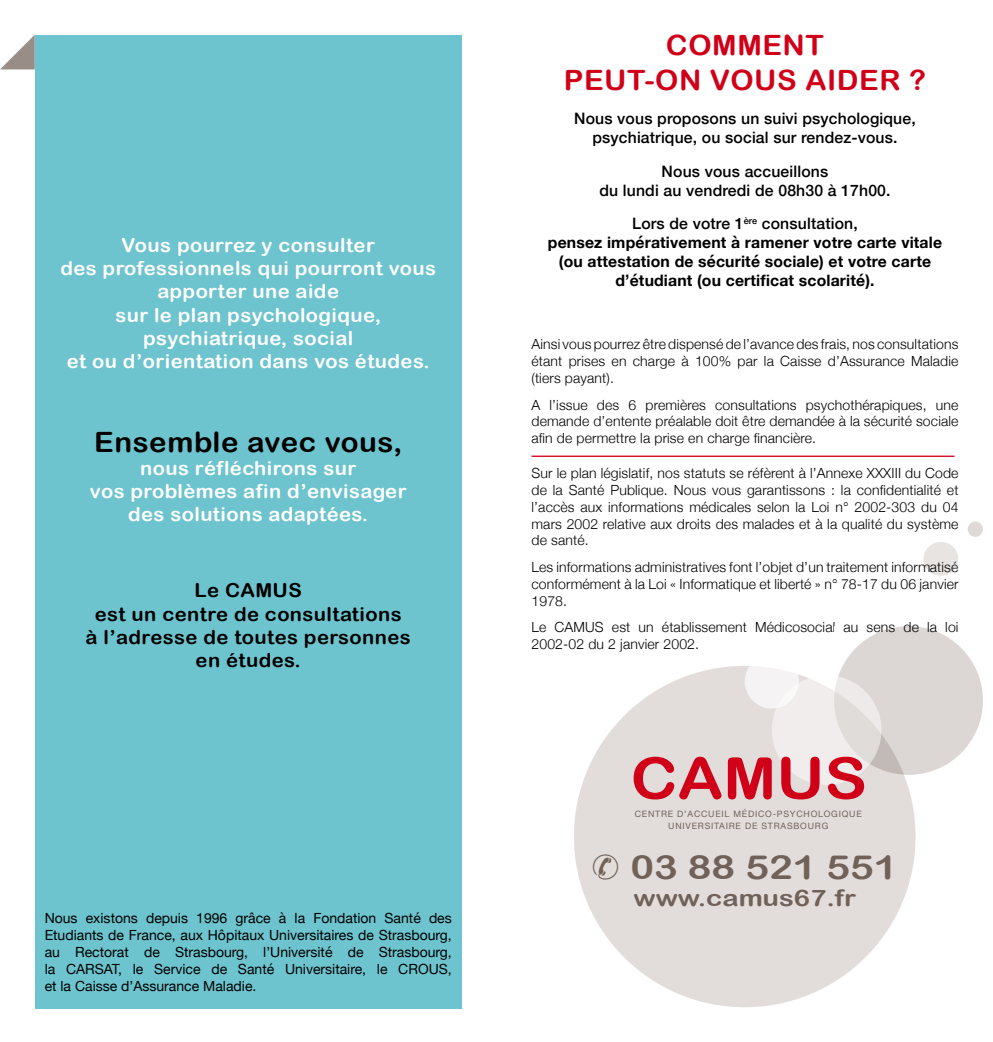
<style>
.page{position:relative;width:993px;height:1042px;background:#fff}
.page>*{position:absolute;margin:0;border:0;box-sizing:border-box;transform-origin:0 0}
.t1{font:57.75px "Arial Rounded MT Bold";color:#d10019;scale:1.1 1}
.t2{font:33.25px "Arial Rounded MT Bold";color:#706259;scale:1.2 1}
.t3{font:28px/35px "Arial Rounded MT Bold";letter-spacing:.02em;color:#d10019;text-align:center;scale:1.05 1}
.t4{font:28px "Arial Rounded MT Bold";letter-spacing:.02em;color:#000;scale:1.05 1}
.t5{font:22.75px "Arial Rounded MT Bold";color:#706259;scale:1.2 1}
.t6{font:19.25px/23.1px "Arial Rounded MT Bold";letter-spacing:.02em;color:#fff;text-align:center;scale:1.05 1}
.t7{font:19.25px/23.1px "Arial Rounded MT Bold";letter-spacing:.02em;color:#000;text-align:center;scale:1.05 1}
.t8{font:700 15.75px/18.9px "Helvetica Neue";letter-spacing:.01em;color:#000;text-align:center}
.t9{font:500 15.75px/18.9px "Helvetica Neue";letter-spacing:.01em;color:#000;text-align:center}
.t10{font:300 14px/16.8px "Helvetica Neue";letter-spacing:.01em;color:#000;text-align:justify}
.t11{font:14px/16.8px "Helvetica Neue";color:#000;text-align:justify}
.t12{font:8.75px/12.1px "Helvetica Neue";letter-spacing:.09em;color:#706259;text-align:center}
.s1{font-weight:500}
</style>
<div class="page">
<div style="left:573px;top:666px;width:342px;height:341px;background:#e2dddb;border-radius:50%"></div>
<svg style="left:0;top:35px;width:35px;height:34px"></svg>
<div style="left:35px;top:35px;width:426px;height:973px;background:#6dc4ce"></div>
<div style="left:833px;top:626px;width:149px;height:149px;background:#dcd7d4;border-radius:50%"></div>
<div style="left:771px;top:675px;width:110px;height:110px;background:linear-gradient(to right,#f3f1f0,#e6e3e1);border-radius:50%"></div>
<div style="left:744px;top:654px;width:54px;height:54px;background:#f5f3f3;border-radius:50%"></div>
<div style="left:923px;top:542px;width:34px;height:34px;background:#e8e4e2;border-radius:50%"></div>
<div style="left:967px;top:521px;width:15px;height:16px;background:#dfdad7;border-radius:50%"></div>
<hr style="left:531px;top:455px;width:423px;height:2px;background:#d10019">
<h3 class="t6" style="left:60px;top:234px;width:359px">Vous pourrez y consulter<br>des professionnels qui pourront vous apporter une aide<br>sur le plan psychologique, psychiatrique, social<br>et ou d’orientation dans vos études.</h3>
<h3 class="t4" style="left:94px;top:426px;width:295px">Ensemble avec vous,</h3>
<h3 class="t6" style="left:90px;top:456px;width:303px">nous réfléchirons sur<br>vos problèmes afin d’envisager des solutions adaptées.</h3>
<h3 class="t7" style="left:86px;top:579px;width:311px">Le CAMUS<br>est un centre de consultations<br>à l’adresse de toutes personnes en études.</h3>
<p class="t11" style="left:45px;top:911px;width:408px">Nous existons depuis 1996 grâce à la Fondation Santé des Etudiants de France, aux Hôpitaux Universitaires de Strasbourg, au Rectorat de Strasbourg, l’Université de Strasbourg, la CARSAT, le Service de Santé Universitaire, le CROUS, et la Caisse d’Assurance Maladie.</p>
<h3 class="t3" style="left:563px;top:27px;width:346px">COMMENT<br>PEUT-ON VOUS AIDER ?</h3>
<p class="t9" style="left:574px;top:108px;width:343px">Nous vous proposons un suivi psychologique, psychiatrique, ou social sur rendez-vous.</p>
<p class="t9" style="left:599px;top:160px;width:292px">Nous vous accueillons<br>du lundi au vendredi de 08h30 à 17h00.</p>
<p class="t8" style="left:547px;top:215px;width:395px"><span class="s1">Lors de votre 1</span><sup>ère</sup> <span class="s1">consultation,<br></span>pensez impérativement à ramener votre carte vitale (ou attestation de sécurité sociale) et votre carte d’étudiant (ou certificat scolarité).</p>
<p class="t10" style="left:531px;top:335px;width:428px">Ainsi vous pourrez être dispensé de l’avance des frais, nos consultations étant prises en charge à 100% par la Caisse d’Assurance Maladie (tiers payant).</p>
<p class="t10" style="left:531px;top:395px;width:428px">A l’issue des 6 premières consultations psychothérapiques, une demande d’entente préalable doit être demandée à la sécurité sociale afin de permettre la prise en charge financière.</p>
<p class="t10" style="left:531px;top:464px;width:428px">Sur le plan législatif, nos statuts se réfèrent à l’Annexe XXXIII du Code de la Santé Publique. Nous vous garantissons : la confidentialité et l’accès aux informations médicales selon la Loi n° 2002-303 du 04 mars 2002 relative aux droits des malades et à la qualité du système de santé.</p>
<p class="t10" style="left:531px;top:558px;width:428px">Les informations administratives font l’objet d’un traitement informatisé conformément à la Loi « Informatique et liberté » n° 78-17 du 06 janvier 1978.</p>
<p class="t10" style="left:531px;top:618px;width:428px">Le CAMUS est un établissement Médicosocial au sens de la loi<br>2002-02 du 2 janvier 2002.</p>
<h1 class="t1" style="left:630px;top:744px;width:216px">CAMUS</h1>
<p class="t12" style="left:634px;top:808px;width:228px">CENTRE D’ACCUEIL MÉDICO-PSYCHOLOGIQUE<br>UNIVERSITAIRE DE STRASBOURG</p>
<h2 class="t2" style="left:591px;top:847px;width:256px">✆ 03 88 521 551</h2>
<h3 class="t5" style="left:633px;top:885px;width:187px">www.camus67.fr</h3>
</div>
